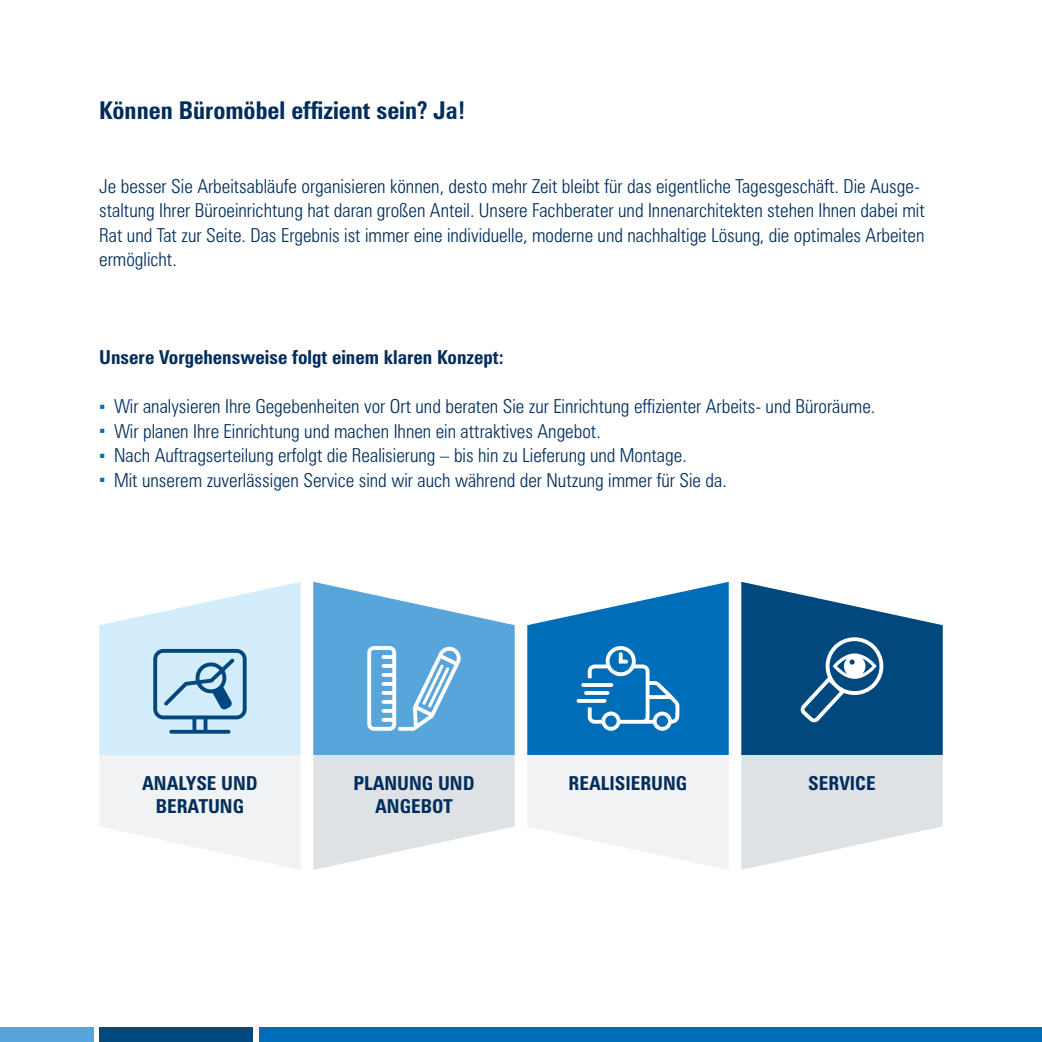
<style>
.page{position:relative;width:1042px;height:1042px;background:#fff}
.page>*{position:absolute;margin:0;border:0;box-sizing:border-box;transform-origin:0 0}
.t1{font:700 condensed 24.5px "Zurich BT";color:#002d5b}
.t2{font:300 condensed 19.25px/24.5px "Zurich BT";color:#002d5b}
.t3{font:700 condensed 19.25px/23.1px "Zurich BT";color:#002d5b;text-align:center}
</style>
<div class="page">
<div style="left:0;top:1027px;width:93px;height:15px;background:#57a5db"></div>
<div style="left:99px;top:1027px;width:154px;height:15px;background:#00487e"></div>
<div style="left:259px;top:1027px;width:783px;height:15px;background:#006db8"></div>
<svg style="left:99px;top:582px;width:202px;height:287px"></svg>
<svg style="left:313px;top:582px;width:202px;height:288px"></svg>
<svg style="left:527px;top:582px;width:202px;height:287px"></svg>
<svg style="left:741px;top:582px;width:202px;height:288px"></svg>
<p class="t1" style="left:99px;top:95px;width:368px">Können Büromöbel effizient sein? Ja!</p>
<p class="t2" style="left:99px;top:173px;width:827px">Je besser Sie Arbeitsabläufe organisieren können, desto mehr Zeit bleibt für das eigentliche Tagesgeschäft. Die Ausge&shy;staltung Ihrer Büroeinrichtung hat daran großen Anteil. Unsere Fachberater und Innenarchitekten stehen Ihnen dabei mit Rat und Tat zur Seite. Das Ergebnis ist immer eine individuelle, moderne und nachhaltige Lösung, die optimales Arbeiten ermöglicht.</p>
<p class="t3" style="left:99px;top:346px;width:406px">Unsere Vorgehensweise folgt einem klaren Konzept:</p>
<p class="t2" style="left:114px;top:394px;width:763px">Wir analysieren Ihre Gegebenheiten vor Ort und beraten Sie zur Einrichtung effizienter Arbeits- und Büroräume.<br>Wir planen Ihre Einrichtung und machen Ihnen ein attraktives Angebot.<br>Nach Auftragserteilung erfolgt die Realisierung – bis hin zu Lieferung und Montage.<br>Mit unserem zuverlässigen Service sind wir auch während der Nutzung immer für Sie da.</p>
<p class="t3" style="left:142px;top:771px;width:117px">ANALYSE UND<br>BERATUNG</p>
<p class="t3" style="left:353px;top:771px;width:123px">PLANUNG UND<br>ANGEBOT</p>
<p class="t3" style="left:569px;top:771px;width:120px">REALISIERUNG</p>
<p class="t3" style="left:808px;top:771px;width:69px">SERVICE</p>
</div>
